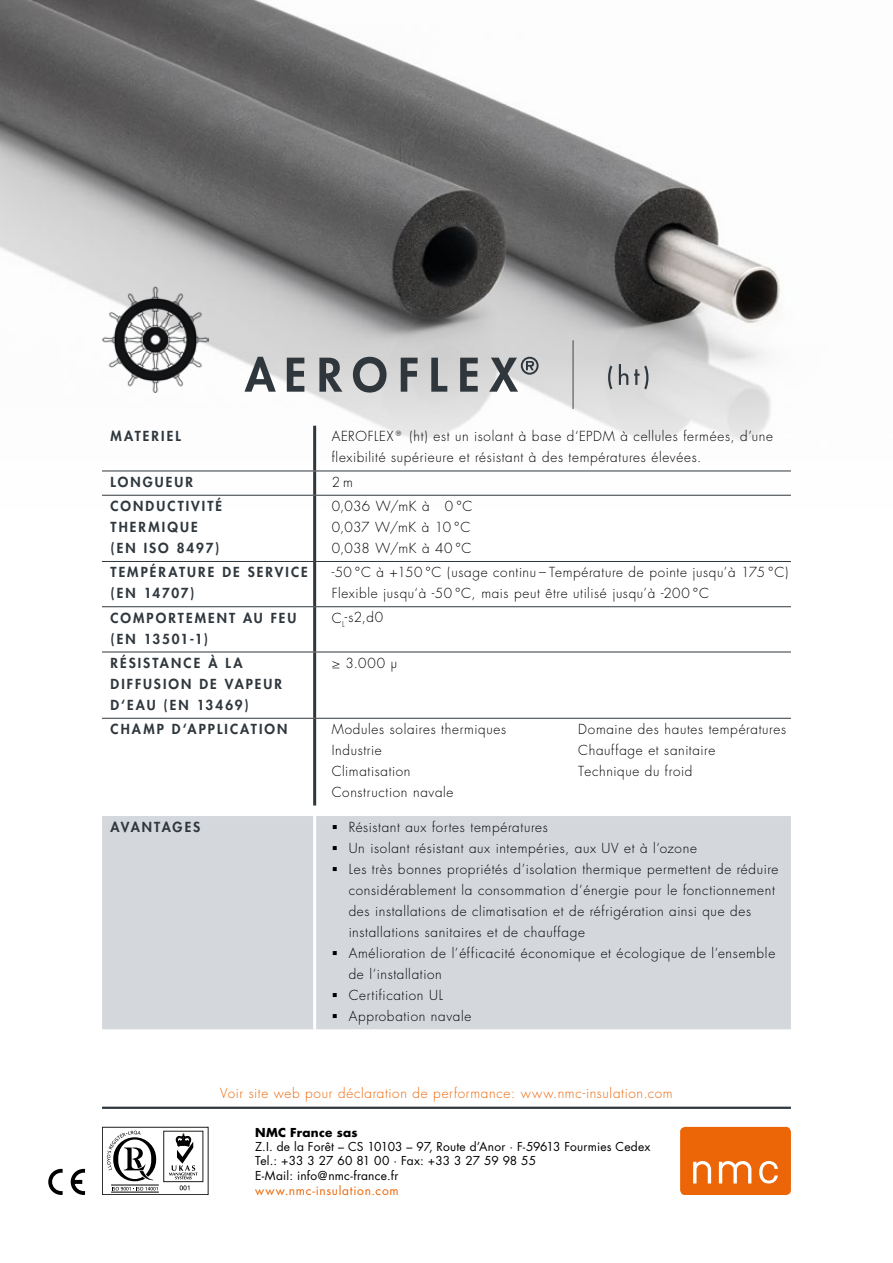
<style>
.page{position:relative;width:893px;height:1263px;background:#fff}
.page>*{position:absolute;margin:0;border:0;box-sizing:border-box;transform-origin:0 0}
.t1{font:300 13.5px/21px "Futura CE";letter-spacing:.045em;color:#000}
.t2{font:800 13.5px/21px "Futura CE";letter-spacing:.155em;color:#2f373d}
.t3{font:300 13.5px "Futura CE";letter-spacing:.05em;color:#ec6608}
.t4{font:300 13.5px/21px "Futura CE";letter-spacing:.02em;color:#000}
.t5{font:800 13.5px "Futura CE";letter-spacing:.135em;color:#2f373d}
.t6{font:12px/14.4px "Futura CE";letter-spacing:.01em;color:#000}
.t7{font:12px "Futura CE";letter-spacing:.06em;color:#ec6608}
.t8{font:700 12px "Futura CE";letter-spacing:.02em;color:#000}
</style>
<div class="page">
<svg style="left:102px;top:1127px;width:106px;height:68px"></svg>
<div style="left:680px;top:1127px;width:111px;height:68px;background:#ec6608;border-radius:5px"></div>
<svg style="left:693px;top:1161px;width:85px;height:22px"></svg>
<hr style="left:102px;top:1107px;width:689px;height:2px;background:#2f373d">
<img style="left:0;top:0;width:791px;height:510px">
<svg style="left:244px;top:357px;width:32px;height:35px"></svg>
<svg style="left:287px;top:358px;width:17px;height:34px"></svg>
<svg style="left:319px;top:358px;width:23px;height:34px"></svg>
<svg style="left:353px;top:357px;width:34px;height:36px"></svg>
<svg style="left:401px;top:358px;width:17px;height:34px"></svg>
<svg style="left:431px;top:358px;width:16px;height:34px"></svg>
<svg style="left:460px;top:358px;width:18px;height:34px"></svg>
<svg style="left:489px;top:357px;width:50px;height:35px;background:#a3a5a8"></svg>
<hr style="left:573px;top:340px;width:1px;height:69px;background:#2f373d">
<svg style="left:608px;top:365px;width:4px;height:24px"></svg>
<svg style="left:619px;top:364px;width:9px;height:21px"></svg>
<svg style="left:634px;top:365px;width:14px;height:24px"></svg>
<svg style="left:48px;top:1169px;width:15px;height:26px"></svg>
<svg style="left:71px;top:1169px;width:14px;height:26px"></svg>
<img style="left:102px;top:286px;width:106px;height:107px">
<div style="left:102px;top:816px;width:689px;height:213px;background:#d4d8dd"></div>
<hr style="left:313px;top:816px;width:3px;height:213px;background:#fff">
<hr style="left:313px;top:426px;width:3px;height:45px;background:#2f373d">
<hr style="left:102px;top:471px;width:213px;height:1px;background:#2f373d">
<hr style="left:313px;top:471px;width:3px;height:24px;background:#2f373d">
<hr style="left:315px;top:471px;width:476px;height:1px;background:#2f373d">
<hr style="left:102px;top:495px;width:213px;height:1px;background:#2f373d">
<hr style="left:102px;top:561px;width:213px;height:1px;background:#2f373d">
<hr style="left:102px;top:606px;width:213px;height:1px;background:#2f373d">
<hr style="left:313px;top:496px;width:3px;height:65px;background:#2f373d">
<hr style="left:313px;top:562px;width:3px;height:44px;background:#2f373d">
<hr style="left:313px;top:607px;width:3px;height:45px;background:#2f373d">
<hr style="left:313px;top:652px;width:3px;height:66px;background:#2f373d">
<hr style="left:315px;top:495px;width:476px;height:1px;background:#2f373d">
<hr style="left:315px;top:561px;width:476px;height:1px;background:#2f373d">
<hr style="left:315px;top:606px;width:476px;height:1px;background:#2f373d">
<hr style="left:102px;top:652px;width:213px;height:1px;background:#2f373d">
<hr style="left:102px;top:718px;width:213px;height:1px;background:#2f373d">
<hr style="left:313px;top:719px;width:3px;height:86px;background:#2f373d">
<hr style="left:315px;top:652px;width:476px;height:1px;background:#2f373d">
<hr style="left:315px;top:718px;width:476px;height:1px;background:#2f373d">
<svg style="left:333px;top:825px;width:4px;height:4px"></svg>
<svg style="left:333px;top:846px;width:4px;height:4px"></svg>
<svg style="left:333px;top:867px;width:4px;height:4px"></svg>
<svg style="left:333px;top:951px;width:4px;height:4px"></svg>
<svg style="left:333px;top:993px;width:4px;height:4px"></svg>
<svg style="left:333px;top:1014px;width:4px;height:4px"></svg>
<p class="t2" style="left:111px;top:425px;width:72px">MATERIEL</p>
<p class="t1" style="left:332px;top:426px;width:443px">AEROFLEX® (ht) est un isolant à base d‘EPDM à cellules fermées, d’une flexibilité supérieure et résistant à des températures élevées.</p>
<p class="t2" style="left:111px;top:471px;width:84px">LONGUEUR</p>
<p class="t1" style="left:332px;top:471px;width:23px">2m</p>
<p class="t2" style="left:111px;top:495px;width:113px">CONDUCTIVITÉ<br>THERMIQUE (EN ISO 8497)</p>
<p class="t4" style="left:332px;top:496px;width:142px">0,036 W/mK à 0 °C<br>0,037 W/mK à 10 °C<br>0,038 W/mK à 40 °C</p>
<p class="t2" style="left:111px;top:561px;width:199px">TEMPÉRATURE DE SERVICE (EN 14707)</p>
<p class="t1" style="left:332px;top:562px;width:458px">-50 °C à +150 °C (usage continu – Température de pointe jusqu’à 175 °C)<br>Flexible jusqu‘à -50 °C, mais peut être utilisé jusqu’à -200 °C</p>
<p class="t2" style="left:111px;top:606px;width:187px">COMPORTEMENT AU FEU (EN 13501-1)</p>
<p class="t1" style="left:332px;top:607px;width:53px">C<sub>L</sub>-s2,d0</p>
<p class="t2" style="left:111px;top:652px;width:173px">RÉSISTANCE À LA<br>DIFFUSION DE VAPEUR<br>D‘EAU (EN 13469)</p>
<p class="t1" style="left:332px;top:652px;width:67px">≥ 3.000 μ</p>
<p class="t2" style="left:111px;top:718px;width:178px">CHAMP D‘APPLICATION</p>
<p class="t1" style="left:332px;top:719px;width:176px">Modules solaires thermiques</p>
<p class="t1" style="left:578px;top:719px;width:209px">Domaine des hautes températures</p>
<p class="t1" style="left:332px;top:740px;width:52px">Industrie</p>
<p class="t1" style="left:578px;top:740px;width:138px">Chauffage et sanitaire</p>
<p class="t1" style="left:332px;top:761px;width:80px">Climatisation</p>
<p class="t1" style="left:578px;top:761px;width:116px">Technique du froid</p>
<p class="t1" style="left:332px;top:782px;width:123px">Construction navale</p>
<p class="t5" style="left:111px;top:817px;width:91px">AVANTAGES</p>
<p class="t1" style="left:349px;top:816px;width:431px">Résistant aux fortes températures<br>Un isolant résistant aux intempéries, aux UV et à l‘ozone<br>Les très bonnes propriétés d’isolation thermique permettent de réduire considérablement la consommation d’énergie pour le fonctionnement des installations de climatisation et de réfrigération ainsi que des installations sanitaires et de chauffage<br>Amélioration de l’éfficacité économique et écologique de l’ensemble de l’installation<br>Certification UL<br>Approbation navale</p>
<p class="t3" style="left:220px;top:1084px;width:454px">Voir site web pour déclaration de performance: www.nmc-insulation.com</p>
<p class="t8" style="left:255px;top:1123px;width:104px">NMC France sas</p>
<p class="t6" style="left:255px;top:1139px;width:397px">Z.I. de la Forêt – CS 10103 – 97, Route d’Anor · F-59613 Fourmies Cedex<br>Tel.: +33 3 27 60 81 00 · Fax: +33 3 27 59 98 55<br>E-Mail: info@nmc-france.fr</p>
<p class="t7" style="left:255px;top:1183px;width:145px">www.nmc-insulation.com</p>
</div>
